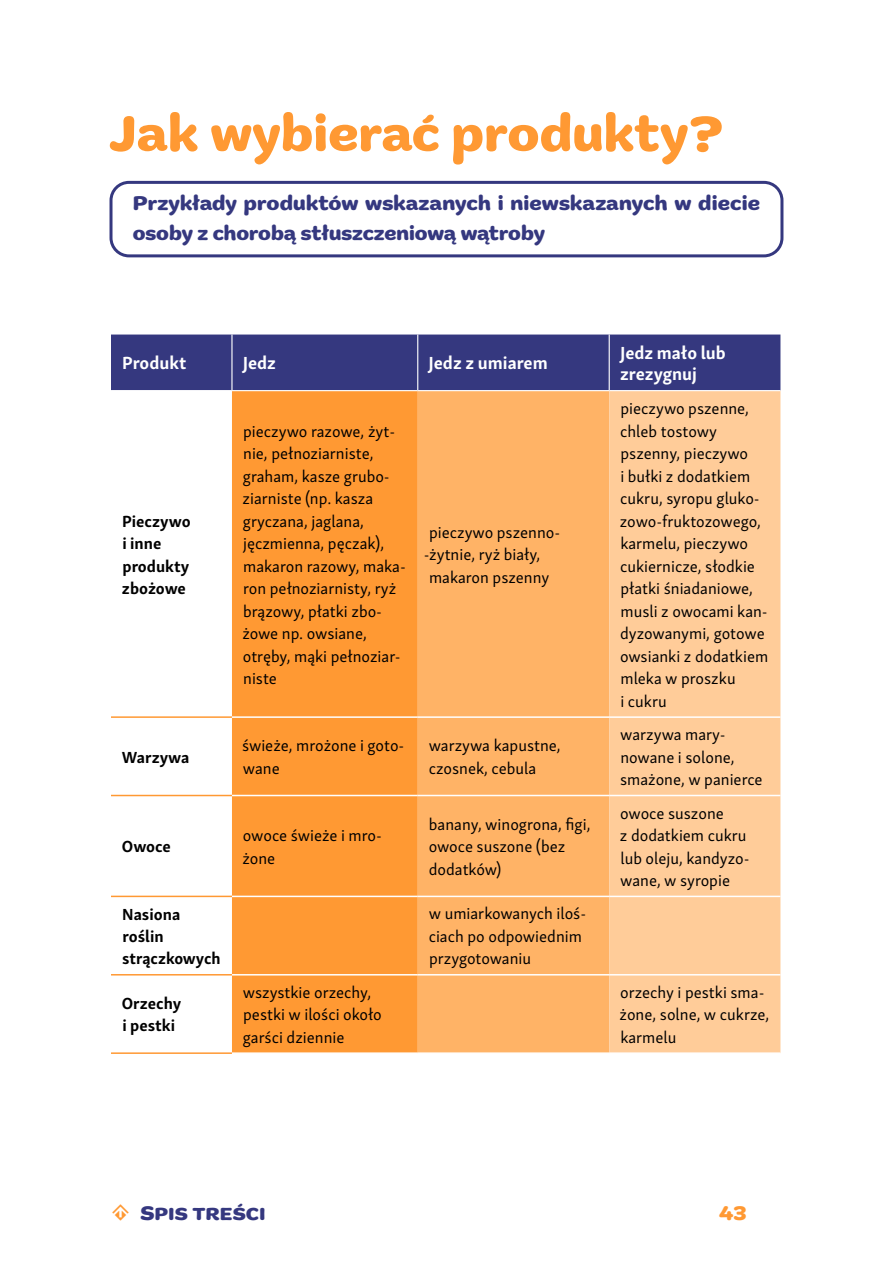
<style>
.page{position:relative;width:893px;height:1263px;background:#fff}
.page>*{position:absolute;margin:0;border:0;box-sizing:border-box;transform-origin:0 0}
.t1{font:700 52.5px "Marigny";letter-spacing:.005em;color:#f93}
.t2{font:700 21px/30px "Marigny";color:#35387f}
.t3{font:700 21px "Marigny";color:#f93}
.t4{font:700 18px/21.6px "Skolar Sans Latn";color:#fff}
.t5{font:16.5px/22.5px "Skolar Sans Latn";color:#000}
.t6{font:700 16.5px/22.5px "Skolar Sans Latn";color:#000}
.s1{font-family:"Pointers";font-weight:400;color:#f93}
</style>
<div class="page">
<div style="left:110px;top:181px;width:673px;height:76px;border:3px solid #35387f;border-radius:18px"></div>
<div style="left:111px;top:334px;width:669px;height:56px;background:#35387f"></div>
<div style="left:232px;top:391px;width:186px;height:661px;background:#f93"></div>
<div style="left:418px;top:391px;width:191px;height:661px;background:#ffb366"></div>
<div style="left:609px;top:391px;width:171px;height:661px;background:#fc9"></div>
<hr style="left:111px;top:716px;width:121px;height:2px;background:#f93">
<hr style="left:111px;top:795px;width:121px;height:1px;background:#f93">
<hr style="left:111px;top:896px;width:121px;height:1px;background:#f93">
<hr style="left:111px;top:974px;width:121px;height:1px;background:#f93">
<hr style="left:111px;top:1052px;width:121px;height:2px;background:#f93">
<hr style="left:418px;top:716px;width:191px;height:2px;background:#fff">
<hr style="left:418px;top:795px;width:191px;height:1px;background:#fff">
<hr style="left:418px;top:896px;width:191px;height:1px;background:#fff">
<hr style="left:418px;top:974px;width:191px;height:1px;background:#fff">
<hr style="left:232px;top:716px;width:186px;height:2px;background:#fff">
<hr style="left:232px;top:795px;width:186px;height:1px;background:#fff">
<hr style="left:232px;top:896px;width:186px;height:1px;background:#fff">
<hr style="left:232px;top:974px;width:186px;height:1px;background:#fff">
<hr style="left:609px;top:716px;width:171px;height:2px;background:#fff">
<hr style="left:609px;top:795px;width:171px;height:1px;background:#fff">
<hr style="left:609px;top:896px;width:171px;height:1px;background:#fff">
<hr style="left:609px;top:974px;width:171px;height:1px;background:#fff">
<hr style="left:231px;top:335px;width:2px;height:55px;background:#fff">
<hr style="left:417px;top:335px;width:1px;height:55px;background:#fff">
<hr style="left:609px;top:335px;width:1px;height:55px;background:#fff">
<h1 class="t1" style="left:109px;top:102px;width:616px">Jak wybierać produkty?</h1>
<p class="t2" style="left:133px;top:189px;width:629px">Przykłady produktów wskazanych i niewskazanych w diecie osoby z chorobą stłuszczeniową wątroby</p>
<p class="t4" style="left:122px;top:351px;width:66px">Produkt</p>
<p class="t4" style="left:243px;top:351px;width:35px">Jedz</p>
<p class="t4" style="left:429px;top:351px;width:121px">Jedz z umiarem</p>
<p class="t4" style="left:620px;top:340px;width:107px">Jedz mało lub zrezygnuj</p>
<p class="t6" style="left:122px;top:508px;width:70px">Pieczywo i inne produkty zbożowe</p>
<p class="t6" style="left:122px;top:744px;width:69px">Warzywa</p>
<p class="t5" style="left:242px;top:418px;width:165px">pieczywo razowe, żyt&shy;nie, pełnoziarniste, graham, kasze grubo&shy;ziarniste (np. kasza gryczana, jaglana, jęczmienna, pęczak), makaron razowy, maka&shy;ron pełnoziarnisty, ryż brązowy, płatki zbo&shy;żowe np. owsiane, otręby, mąki pełnoziar&shy;niste</p>
<p class="t5" style="left:429px;top:520px;width:133px">pieczywo pszenno-</p>
<p class="t5" style="left:424px;top:542px;width:118px">-żytnie, ryż biały,</p>
<p class="t5" style="left:429px;top:565px;width:122px">makaron pszenny</p>
<p class="t5" style="left:620px;top:396px;width:150px">pieczywo pszenne, chleb tostowy pszenny, pieczywo<br>i bułki z dodatkiem cukru, syropu gluko&shy;zowo-fruktozowego, karmelu, pieczywo cukiernicze, słodkie płatki śniadaniowe, musli z owocami kan&shy;dyzowanymi, gotowe owsianki z dodatkiem mleka w proszku<br>i cukru</p>
<p class="t5" style="left:242px;top:733px;width:164px">świeże, mrożone i goto&shy;wane</p>
<p class="t5" style="left:429px;top:733px;width:134px">warzywa kapustne, czosnek, cebula</p>
<p class="t5" style="left:620px;top:722px;width:144px">warzywa mary&shy;nowane i solone, smażone, w panierce</p>
<p class="t6" style="left:122px;top:834px;width:51px">Owoce</p>
<p class="t5" style="left:242px;top:823px;width:141px">owoce świeże i mro&shy;żone</p>
<p class="t5" style="left:429px;top:812px;width:163px">banany, winogrona, figi, owoce suszone (bez dodatków)</p>
<p class="t5" style="left:620px;top:800px;width:131px">owoce suszone<br>z dodatkiem cukru lub oleju, kandyzo&shy;wane, w syropie</p>
<p class="t6" style="left:122px;top:901px;width:100px">Nasiona roślin strączkowych</p>
<p class="t5" style="left:429px;top:901px;width:159px">w umiarkowanych iloś&shy;ciach po odpowiednim przygotowaniu</p>
<p class="t6" style="left:122px;top:990px;width:61px">Orzechy i pestki</p>
<p class="t5" style="left:243px;top:979px;width:140px">wszystkie orzechy, pestki w ilości około garści dziennie</p>
<p class="t5" style="left:620px;top:979px;width:151px">orzechy i pestki sma&shy;żone, solne, w cukrze, karmelu</p>
<p class="t2" style="left:111px;top:1199px;width:156px"><span class="s1">M</span> Spis treści</p>
<p class="t3" style="left:719px;top:1201px;width:29px">43</p>
</div>
